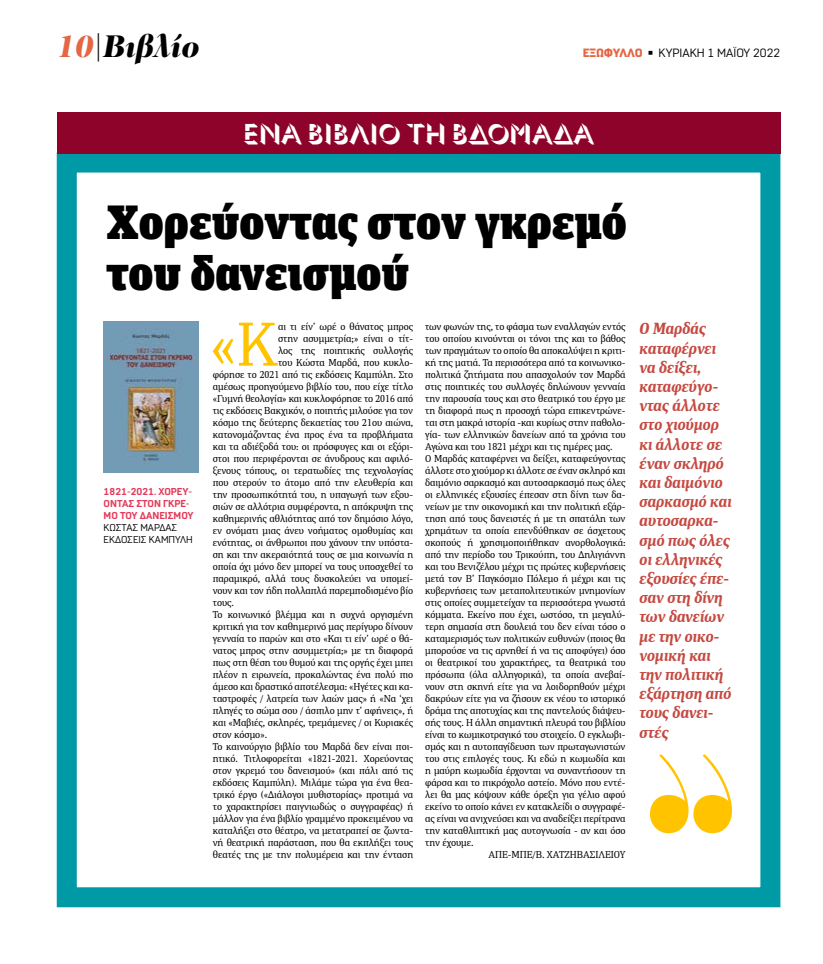
<style>
.page{position:relative;width:823px;height:964px;background:#fff}
.page>*{position:absolute;margin:0;border:0;box-sizing:border-box;transform-origin:0 0}
.t1{font:61.7px "PFDIN Serif";color:#ffc300}
.t2{font:900 48px/51px "FF Unit Slab Pro";color:#000}
.t3{font:italic 900 32px "PF Regal Display Pro";color:#000}
.t4{font:300 28px "Gill Sans Nova Shadowed";color:#fff}
.t5{font:italic 700 16px/19.2px "PFDIN Serif";color:#c54941}
.t6{font:12px "Normative Pro";color:#000}
.t7{font:10px "PFDIN Serif";color:#000}
.t8{font:700 10px/12px "Normative Pro";color:#e33a5a}
.t9{font:10px/12px "Normative Pro";color:#000}
.s1{color:#e46644}
.s2{font-weight:900;color:#e46644}
</style>
<div class="page">
<div style="left:57px;top:153px;width:723px;height:754px;background:#fff;border:20px solid #009aa7"></div>
<div style="left:57px;top:112px;width:723px;height:42px;background:#8d032a"></div>
<img style="left:104px;top:322px;width:94px;height:151px">
<svg style="left:649px;top:754px;width:82px;height:79px"></svg>
<h3 class="t3" style="left:57px;top:26px;width:144px"><span class="s1">10</span>|Βιβλίο</h3>
<p class="t6" style="left:582px;top:46px;width:199px"><span class="s2">ΕΞΩΦΥΛΛΟ</span> ◾ ΚΥΡΙΑΚΗ 1 ΜΑΪΟΥ 2022</p>
<h3 class="t4" style="left:243px;top:116px;width:352px">ENA ΒΙΒΛΙΟ ΤΗ ΒΔΟΜΑΔΑ</h3>
<h2 class="t2" style="left:106px;top:194px;width:521px">Χορεύοντας στον γκρεμό του δανεισμού</h2>
<h1 class="t1" style="left:209px;top:306px;width:70px">«Κ</h1>
<p class="t7" style="left:278px;top:320px;width:136px">αι τι είν’ ωρέ ο θάνατος μπρος</p>
<p class="t7" style="left:425px;top:320px;width:202px">των φωνών της, το φάσμα των εναλλαγών εντός</p>
<p class="t7" style="left:425px;top:332px;width:202px">του οποίου κινούνται οι τόνοι της και το βάθος</p>
<p class="t7" style="left:425px;top:344px;width:202px">των πραγμάτων το οποίο θα αποκαλύψει η κριτι-</p>
<p class="t7" style="left:425px;top:356px;width:202px">κή της ματιά. Τα περισσότερα από τα κοινωνικο-</p>
<p class="t7" style="left:425px;top:368px;width:202px">πολιτικά ζητήματα που απασχολούν τον Μαρδά</p>
<p class="t7" style="left:425px;top:380px;width:202px">στις ποιητικές του συλλογές δηλώνουν γενναία</p>
<p class="t7" style="left:425px;top:392px;width:202px">την παρουσία τους και στο θεατρικό του έργο με</p>
<p class="t7" style="left:425px;top:404px;width:202px">τη διαφορά πως η προσοχή τώρα επικεντρώνε-</p>
<p class="t7" style="left:425px;top:416px;width:202px">ται στη μακρά ιστορία -και κυρίως στην παθολο-</p>
<p class="t7" style="left:425px;top:428px;width:202px">γία- των ελληνικών δανείων από τα χρόνια του</p>
<p class="t7" style="left:425px;top:440px;width:189px">Αγώνα και του 1821 μέχρι και τις ημέρες μας.</p>
<p class="t7" style="left:425px;top:452px;width:202px">Ο Μαρδάς καταφέρνει να δείξει, καταφεύγοντας</p>
<p class="t7" style="left:425px;top:464px;width:202px">άλλοτε στο χιούμορ κι άλλοτε σε έναν σκληρό και</p>
<p class="t7" style="left:425px;top:476px;width:202px">δαιμόνιο σαρκασμό και αυτοσαρκασμό πως όλες</p>
<p class="t7" style="left:425px;top:488px;width:202px">οι ελληνικές εξουσίες έπεσαν στη δίνη των δα-</p>
<p class="t7" style="left:425px;top:500px;width:202px">νείων με την οικονομική και την πολιτική εξάρ-</p>
<p class="t7" style="left:425px;top:512px;width:202px">τηση από τους δανειστές ή με τη σπατάλη των</p>
<p class="t7" style="left:425px;top:524px;width:202px">χρημάτων τα οποία επενδύθηκαν σε άσχετους</p>
<p class="t7" style="left:425px;top:536px;width:202px">σκοπούς ή χρησιμοποιήθηκαν ανορθολογικά:</p>
<p class="t7" style="left:425px;top:548px;width:202px">από την περίοδο του Τρικούπη, του Δηλιγιάννη</p>
<p class="t7" style="left:425px;top:560px;width:202px">και του Βενιζέλου μέχρι τις πρώτες κυβερνήσεις</p>
<p class="t7" style="left:425px;top:572px;width:202px">μετά τον Β’ Παγκόσμιο Πόλεμο ή μέχρι και τις</p>
<p class="t7" style="left:425px;top:584px;width:202px">κυβερνήσεις των μεταπολιτευτικών μνημονίων</p>
<p class="t7" style="left:425px;top:596px;width:202px">στις οποίες συμμετείχαν τα περισσότερα γνωστά</p>
<p class="t7" style="left:425px;top:608px;width:202px">κόμματα. Εκείνο που έχει, ωστόσο, τη μεγαλύ-</p>
<p class="t7" style="left:425px;top:620px;width:202px">τερη σημασία στη δουλειά του δεν είναι τόσο ο</p>
<p class="t7" style="left:425px;top:632px;width:202px">καταμερισμός των πολιτικών ευθυνών (ποιος θα</p>
<p class="t7" style="left:425px;top:644px;width:202px">μπορούσε να τις αρνηθεί ή να τις αποφύγει) όσο</p>
<p class="t7" style="left:425px;top:656px;width:202px">οι θεατρικοί του χαρακτήρες, τα θεατρικά του</p>
<p class="t7" style="left:425px;top:668px;width:202px">πρόσωπα (όλα αλληγορικά), τα οποία ανεβαί-</p>
<p class="t7" style="left:425px;top:680px;width:202px">νουν στη σκηνή είτε για να λοιδορηθούν μέχρι</p>
<p class="t7" style="left:425px;top:692px;width:202px">δακρύων είτε για να ζήσουν εκ νέου το ιστορικό</p>
<p class="t7" style="left:425px;top:704px;width:202px">δράμα της αποτυχίας και της παντελούς διάψευ-</p>
<p class="t7" style="left:425px;top:716px;width:202px">σής τους. Η άλλη σημαντική πλευρά του βιβλίου</p>
<p class="t7" style="left:425px;top:728px;width:202px">είναι το κωμικοτραγικό του στοιχείο. Ο εγκλωβι-</p>
<p class="t7" style="left:425px;top:740px;width:202px">σμός και η αυτοπαγίδευση των πρωταγωνιστών</p>
<p class="t7" style="left:425px;top:752px;width:202px">του στις επιλογές τους. Κι εδώ η κωμωδία και</p>
<p class="t7" style="left:425px;top:764px;width:202px">η μαύρη κωμωδία έρχονται να συναντήσουν τη</p>
<p class="t7" style="left:425px;top:776px;width:202px">φάρσα και το πικρόχολο αστείο. Μόνο που εντέ-</p>
<p class="t7" style="left:425px;top:788px;width:202px">λει θα μας κόψουν κάθε όρεξη για γέλιο αφού</p>
<p class="t7" style="left:425px;top:800px;width:202px">εκείνο το οποίο κάνει εν κατακλείδι ο συγγραφέ-</p>
<p class="t7" style="left:425px;top:812px;width:202px">ας είναι να ανιχνεύσει και να αναδείξει περίτρανα</p>
<p class="t7" style="left:425px;top:824px;width:202px">την καταθλιπτική μας αυτογνωσία - αν και όσο</p>
<p class="t7" style="left:425px;top:836px;width:50px">την έχουμε.</p>
<p class="t7" style="left:488px;top:848px;width:139px">ΑΠΕ-ΜΠΕ/Β. ΧΑΤΖΗΒΑΣΙΛΕΊΟΥ</p>
<p class="t7" style="left:278px;top:332px;width:136px">στην ασυμμετρία;» είναι ο τίτ-</p>
<p class="t7" style="left:278px;top:344px;width:136px">λος της ποιητικής συλλογής</p>
<p class="t7" style="left:278px;top:356px;width:136px">του Κώστα Μαρδά, που κυκλο-</p>
<p class="t7" style="left:213px;top:368px;width:202px">φόρησε το 2021 από τις εκδόσεις Καμπύλη. Στο</p>
<p class="t7" style="left:213px;top:380px;width:202px">αμέσως προηγούμενο βιβλίο του, που είχε τίτλο</p>
<p class="t7" style="left:213px;top:392px;width:202px">«Γυμνή θεολογία» και κυκλοφόρησε το 2016 από</p>
<p class="t7" style="left:213px;top:404px;width:202px">τις εκδόσεις Βακχικόν, ο ποιητής μιλούσε για τον</p>
<p class="t7" style="left:213px;top:416px;width:202px">κόσμο της δεύτερης δεκαετίας του 21ου αιώνα,</p>
<p class="t7" style="left:213px;top:428px;width:202px">κατονομάζοντας ένα προς ένα τα προβλήματα</p>
<p class="t7" style="left:213px;top:440px;width:202px">και τα αδιέξοδά του: οι πρόσφυγες και οι εξόρι-</p>
<p class="t7" style="left:213px;top:452px;width:202px">στοι που περιφέρονται σε άνυδρους και αφιλό-</p>
<p class="t7" style="left:213px;top:464px;width:202px">ξενους τόπους, οι τερατωδίες της τεχνολογίας</p>
<p class="t7" style="left:213px;top:476px;width:202px">που στερούν το άτομο από την ελευθερία και</p>
<p class="t7" style="left:213px;top:488px;width:202px">την προσωπικότητά του, η υπαγωγή των εξου-</p>
<p class="t7" style="left:213px;top:500px;width:202px">σιών σε αλλότρια συμφέροντα, η απόκρυψη της</p>
<p class="t7" style="left:213px;top:512px;width:202px">καθημερινής αθλιότητας από τον δημόσιο λόγο,</p>
<p class="t7" style="left:213px;top:524px;width:202px">εν ονόματι μιας άνευ νοήματος ομοθυμίας και</p>
<p class="t7" style="left:213px;top:536px;width:202px">ενότητας, οι άνθρωποι που χάνουν την υπόστα-</p>
<p class="t7" style="left:213px;top:548px;width:202px">ση και την ακεραιότητά τους σε μια κοινωνία η</p>
<p class="t7" style="left:213px;top:560px;width:202px">οποία όχι μόνο δεν μπορεί να τους υποσχεθεί το</p>
<p class="t7" style="left:213px;top:572px;width:202px">παραμικρό, αλλά τους δυσκολεύει να υπομεί-</p>
<p class="t7" style="left:213px;top:584px;width:202px">νουν και τον ήδη πολλαπλά παρεμποδισμένο βίο</p>
<p class="t7" style="left:213px;top:596px;width:23px">τους.</p>
<p class="t7" style="left:213px;top:608px;width:202px">Το κοινωνικό βλέμμα και η συχνά οργισμένη</p>
<p class="t7" style="left:213px;top:620px;width:202px">κριτική για τον καθημερινό μας περίγυρο δίνουν</p>
<p class="t7" style="left:213px;top:632px;width:202px">γενναία το παρών και στο «Και τι είν’ ωρέ ο θά-</p>
<p class="t7" style="left:213px;top:644px;width:202px">νατος μπρος στην ασυμμετρία;» με τη διαφορά</p>
<p class="t7" style="left:213px;top:656px;width:202px">πως στη θέση του θυμού και της οργής έχει μπει</p>
<p class="t7" style="left:213px;top:668px;width:202px">πλέον η ειρωνεία, προκαλώντας ένα πολύ πιο</p>
<p class="t7" style="left:213px;top:680px;width:202px">άμεσο και δραστικό αποτέλεσμα: «Ηγέτες και κα-</p>
<p class="t7" style="left:213px;top:692px;width:202px">ταστροφές / λατρεία των λαών μας» ή «Να ‘χει</p>
<p class="t7" style="left:213px;top:704px;width:202px">πληγές το σώμα σου / άσπιλο μην τ’ αφήνεις», ή</p>
<p class="t7" style="left:213px;top:716px;width:202px">και «Μαβιές, σκληρές, τρεμάμενες / οι Κυριακές</p>
<p class="t7" style="left:213px;top:728px;width:56px">στον κόσμο».</p>
<p class="t7" style="left:213px;top:740px;width:202px">Το καινούργιο βιβλίο του Μαρδά δεν είναι ποι-</p>
<p class="t7" style="left:213px;top:752px;width:202px">ητικό. Τιτλοφορείται «1821-2021. Χορεύοντας</p>
<p class="t7" style="left:213px;top:764px;width:202px">στον γκρεμό του δανεισμού» (και πάλι από τις</p>
<p class="t7" style="left:213px;top:776px;width:202px">εκδόσεις Καμπύλη). Μιλάμε τώρα για ένα θεα-</p>
<p class="t7" style="left:213px;top:788px;width:202px">τρικό έργο («Διάλογοι μυθιστορίας» προτιμά να</p>
<p class="t7" style="left:213px;top:800px;width:202px">το χαρακτηρίσει παιγνιωδώς ο συγγραφέας) ή</p>
<p class="t7" style="left:213px;top:812px;width:202px">μάλλον για ένα βιβλίο γραμμένο προκειμένου να</p>
<p class="t7" style="left:213px;top:824px;width:202px">καταλήξει στο θέατρο, να μετατραπεί σε ζωντα-</p>
<p class="t7" style="left:213px;top:836px;width:202px">νή θεατρική παράσταση, που θα εκπλήξει τους</p>
<p class="t7" style="left:213px;top:848px;width:202px">θεατές της με την πολυμέρεια και την ένταση</p>
<p class="t8" style="left:104px;top:485px;width:91px">1821-2021. ΧΟΡΕΎ-<br>ΟΝΤΑΣ ΣΤΟΝ ΓΚΡΕ-<br>ΜΌ ΤΟΥ ΔΑΝΕΙΣΜΟΎ</p>
<p class="t9" style="left:104px;top:521px;width:91px">ΚΏΣΤΑΣ ΜΑΡΔΆΣ<br>ΕΚΔΟΣΕΙΣ ΚΑΜΠΎΛΗ</p>
<p class="t5" style="left:639px;top:319px;width:94px">Ο Μαρδάς καταφέρνει να δείξει, καταφεύγο&shy;ντας άλλοτε στο χιούμορ κι άλλοτε σε έναν σκληρό και δαιμόνιο σαρκασμό και αυτοσαρκα&shy;σμό πως όλες οι ελληνικές εξουσίες έπε&shy;σαν στη δίνη των δανείων με την οικο&shy;νομική και την πολιτική εξάρτηση από τους δανει&shy;στές</p>
</div>
